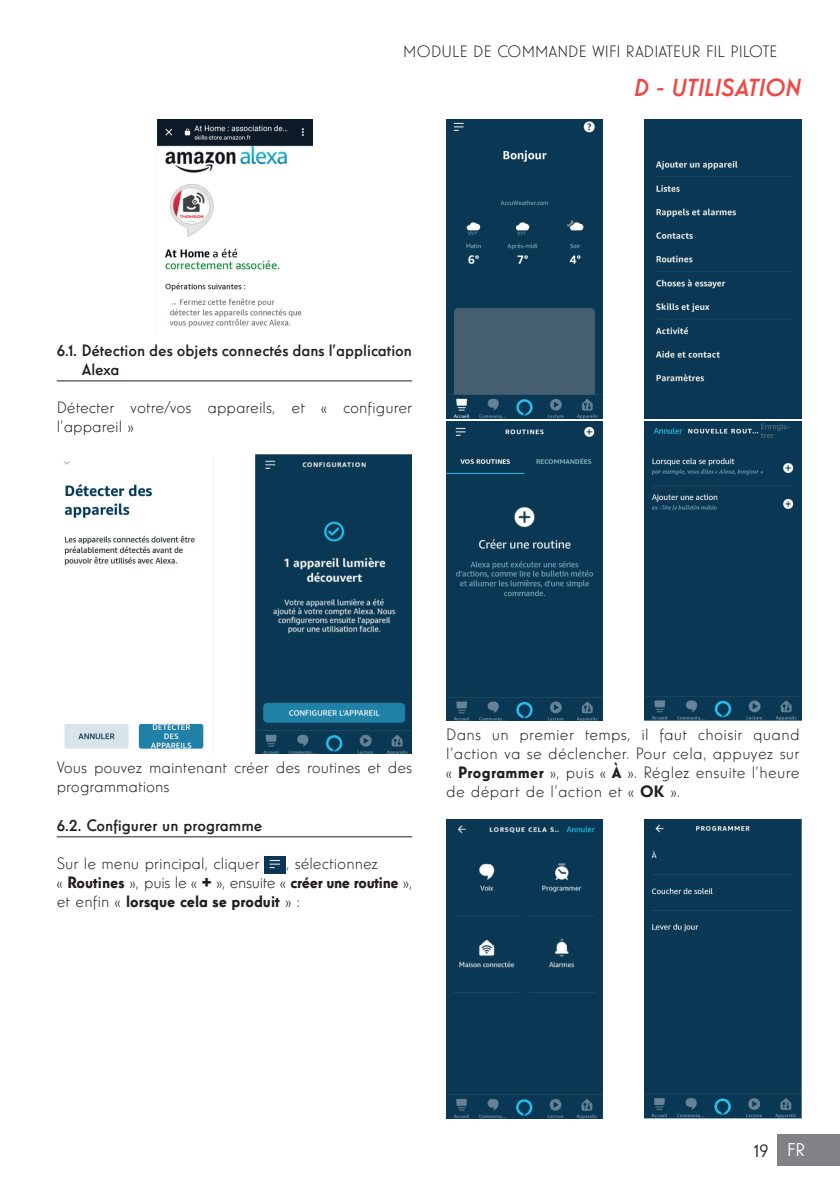
<style>
.page{position:relative;width:840px;height:1191px;background:#fff}
.page>*{position:absolute;margin:0;border:0;box-sizing:border-box;transform-origin:0 0}
.t1{font:italic 500 24px "Windlesham Pro";color:#ef4744}
.t2{font:18px "Windlesham Pro Regular 5";color:#231f20}
.t3{font:16px/19.2px "Windlesham Pro Regular 6";color:#231f20}
.t4{font:16px/19.2px "Windlesham Pro Regular 3";color:#231f20}
.t5{font:16px/19.2px "Windlesham Pro Regular 4";color:#231f20}
.s1{font-family:"Windlesham Pro Regular 6"}
.s2{font-family:"Arial";font-weight:900}
.s3{font-family:"Windlesham Pro Regular 4"}
.s4{color:#fff}
</style>
<div class="page">
<div style="left:777px;top:1134px;width:62px;height:31px;background:#808285"></div>
<hr style="left:57px;top:380px;width:355px;height:1px;background:#231f20">
<hr style="left:57px;top:836px;width:355px;height:1px;background:#231f20">
<img style="left:156px;top:119px;width:156px;height:209px">
<img style="left:64px;top:461px;width:140px;height:288px">
<img style="left:255px;top:455px;width:156px;height:299px">
<img style="left:265px;top:856px;width:21px;height:17px">
<img style="left:446px;top:119px;width:156px;height:299px">
<img style="left:644px;top:119px;width:156px;height:299px">
<img style="left:446px;top:421px;width:156px;height:299px">
<img style="left:644px;top:421px;width:156px;height:299px">
<div style="left:446px;top:819px;width:156px;height:299px;background:#0a3854"></div>
<div style="left:644px;top:819px;width:156px;height:299px;background:#0a3854"></div>
<p class="t3" style="left:403px;top:41px;width:375px">MODULE DE COMMANDE WIFI RADIATEUR FIL PILOTE</p>
<h1 class="t1" style="left:632px;top:72px;width:169px">D - UTILISATION</h1>
<p class="t4" style="left:82px;top:340px;width:332px;text-indent:-25px">6.1. Détection des objets connectés dans l’application<br>Alexa</p>
<p class="t3" style="left:57px;top:398px;width:357px">Détecter votre/vos appareils, et « configurer l’appareil »</p>
<p class="t3" style="left:57px;top:758px;width:357px">Vous pouvez maintenant créer des routines et des programmations</p>
<p class="t4" style="left:57px;top:815px;width:207px">6.2. Configurer un programme</p>
<p class="t3" style="left:57px;top:854px;width:204px">Sur le menu principal, cliquer</p>
<p class="t3" style="left:286px;top:854px;width:93px">, sélectionnez</p>
<p class="t5" style="left:57px;top:873px;width:357px"><span class="s1">«</span> Routines <span class="s1">», puis le «</span> <span class="s2">+</span> <span class="s1">», ensuite «</span> créer une routine <span class="s1">», et enfin «</span> lorsque cela se produit <span class="s1">» :</span></p>
<p class="t3" style="left:446px;top:724px;width:354px;text-align:justify">Dans un premier temps, il faut choisir quand l’action va se déclencher. Pour cela, appuyez sur « <span class="s3">Programmer</span> », puis « <span class="s3">À</span> ». Réglez ensuite l’heure de départ de l’action et « <span class="s3">OK</span> ».</p>
<p class="t2" style="left:754px;top:1138px;width:52px">19 <span class="s4">FR</span></p>
</div>
